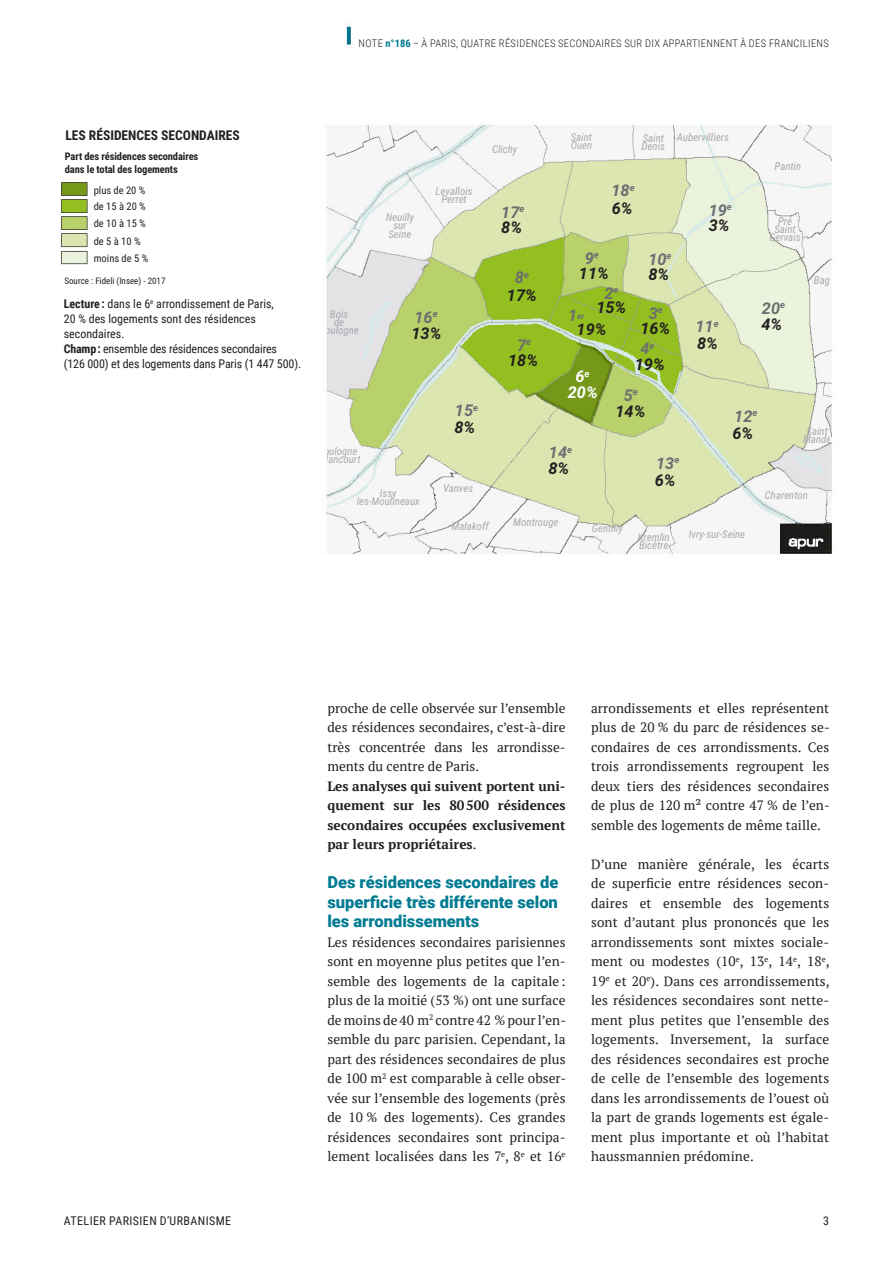
<style>
.page{position:relative;width:893px;height:1263px;background:#fff}
.page>*{position:absolute;margin:0;border:0;box-sizing:border-box;transform-origin:0 0}
.t1{font:900 16.5px/19.5px "Roboto";color:#007b91;text-align:justify}
.t2{font:italic 700 16.2px/15.5px "Roboto";color:#231f20;text-align:center}
.t3{font:italic 700 16.2px "Roboto";color:#6c6d70}
.t4{font:italic 700 16.2px "Roboto";color:#fff}
.t5{font:13.5px/19.5px "PT Serif";letter-spacing:.005em;color:#231f20;text-align:justify}
.t6{font:700 13.5px/19.5px "PT Serif";color:#231f20;text-align:justify}
.t7{font:700 13.5px "Roboto Condensed";color:#231f20}
.t8{font:12px/15px "Roboto Condensed";color:#231f20}
.t9{font:12px "Roboto Condensed";letter-spacing:.035em;color:#231f20}
.t10{font:italic 10.8px/8.1px "Roboto Condensed";color:#a8a9ad;text-align:center}
.t11{font:300 10.5px "Roboto Condensed";letter-spacing:.035em;color:#231f20}
.t12{font:700 10.5px/12.6px "Roboto Condensed";letter-spacing:-.01em;color:#231f20}
.t13{font:10.5px/17px "Roboto Condensed";color:#231f20}
.t14{font:9px "Roboto Condensed";color:#231f20}
.t15{font:italic 700 8.1px "Roboto";color:#6c6d70}
.s1{font-weight:700;color:#007b91}
.s2{font-weight:700}
.s3{color:#6c6d70}
.s4{font-size:16.2px}
.s5{font-weight:400}
</style>
<div class="page">
<img style="left:60px;top:22px;width:773px;height:532px">
<p class="t11" style="left:359px;top:36px;width:472px">NOTE <span class="s1">n°186</span> – À PARIS, QUATRE RÉSIDENCES SECONDAIRES SUR DIX APPARTIENNENT À DES FRANCILIENS</p>
<p class="t7" style="left:65px;top:125px;width:176px">LES RÉSIDENCES SECONDAIRES</p>
<p class="t12" style="left:65px;top:150px;width:135px">Part des résidences secondaires dans le total des logements</p>
<p class="t13" style="left:94px;top:181px;width:56px">plus de 20 % de 15 à 20 % de 10 à 15 % de 5 à 10 % moins de 5 %</p>
<p class="t14" style="left:64px;top:275px;width:103px">Source : Fideli (Insee) - 2017</p>
<p class="t8" style="left:64px;top:295px;width:239px"><span class="s2">Lecture :</span> dans le 6<sup>e</sup> arrondissement de Paris,<br>20 % des logements sont des résidences secondaires.<br><span class="s2">Champ :</span> ensemble des résidences secondaires (126 000) et des logements dans Paris (1 447 500).</p>
<p class="t10" style="left:319px;top:310px;width:41px">Bois<br>de<br>Boulogne</p>
<p class="t10" style="left:571px;top:133px;width:23px;text-align:left">Saint<br>Ouen</p>
<p class="t10" style="left:677px;top:132px;width:54px">Aubervilliers</p>
<p class="t10" style="left:643px;top:134px;width:23px">Saint</p>
<p class="t10" style="left:492px;top:144px;width:27px">Clichy</p>
<p class="t10" style="left:642px;top:142px;width:25px">Denis</p>
<p class="t10" style="left:774px;top:162px;width:28px">Pantin</p>
<p class="t10" style="left:386px;top:213px;width:30px">Neuilly sur<br>Seine</p>
<p class="t10" style="left:436px;top:186px;width:39px">Levallois<br>Perret</p>
<p class="t3" style="left:501px;top:200px;width:25px">17<sup>e</sup></p>
<p class="t2" style="left:501px;top:219px;width:22px">8%</p>
<p class="t3" style="left:612px;top:179px;width:25px">18<sup>e</sup></p>
<p class="t2" style="left:612px;top:200px;width:22px">6%</p>
<p class="t3" style="left:709px;top:199px;width:25px">19<sup>e</sup></p>
<p class="t2" style="left:709px;top:217px;width:22px">3%</p>
<p class="t10" style="left:769px;top:216px;width:33px">Pré<br>Saint<br>Gervais</p>
<p class="t3" style="left:585px;top:247px;width:16px">9<sup>e</sup></p>
<p class="t3" style="left:648px;top:248px;width:25px">10<sup>e</sup></p>
<p class="t3" style="left:515px;top:266px;width:16px">8<sup>e</sup></p>
<p class="t2" style="left:579px;top:265px;width:31px">11%</p>
<p class="t2" style="left:648px;top:266px;width:22px">8%</p>
<p class="t3" style="left:414px;top:305px;width:25px">16<sup>e</sup></p>
<p class="t2" style="left:411px;top:325px;width:31px">13%</p>
<p class="t2" style="left:507px;top:287px;width:31px">17%</p>
<p class="t3" style="left:517px;top:334px;width:16px">7<sup>e</sup></p>
<p class="t2" style="left:508px;top:352px;width:31px">18%</p>
<p class="t2" style="left:596px;top:285px;width:31px;line-height:14.7px"><span class="s3">2</span><sup>e<br></sup>15%</p>
<p class="t15" style="left:568px;top:310px;width:18px"><span class="s4">1</span>er</p>
<p class="t2" style="left:577px;top:321px;width:31px">19%</p>
<p class="t4" style="left:575px;top:365px;width:16px">6<sup>e</sup></p>
<p class="t2" style="left:640px;top:305px;width:31px"><span class="s3">3</span><sup>e<br></sup>16%</p>
<p class="t2" style="left:635px;top:340px;width:31px"><span class="s3">4</span><sup>e<br></sup>19%</p>
<p class="t3" style="left:695px;top:315px;width:25px">11<sup>e</sup></p>
<p class="t2" style="left:697px;top:335px;width:22px">8%</p>
<p class="t3" style="left:762px;top:296px;width:25px">20<sup>e</sup></p>
<p class="t2" style="left:761px;top:316px;width:22px">4%</p>
<p class="t4" style="left:568px;top:381px;width:31px">20%</p>
<p class="t3" style="left:624px;top:383px;width:16px">5<sup>e</sup></p>
<p class="t3" style="left:455px;top:399px;width:25px">15<sup>e</sup></p>
<p class="t3" style="left:734px;top:404px;width:25px">12<sup>e</sup></p>
<p class="t2" style="left:615px;top:403px;width:31px">14%</p>
<p class="t2" style="left:454px;top:419px;width:22px">8%</p>
<p class="t2" style="left:732px;top:425px;width:22px">6%</p>
<p class="t10" style="left:803px;top:426px;width:30px">Saint<br>Mandé</p>
<p class="t10" style="left:315px;top:447px;width:47px;text-align:left">Boulogne<br>Billancourt</p>
<p class="t10" style="left:357px;top:489px;width:65px">Issy les-Moulineaux</p>
<p class="t10" style="left:443px;top:484px;width:32px">Vanves</p>
<p class="t10" style="left:451px;top:522px;width:39px">Malakoff</p>
<p class="t3" style="left:549px;top:441px;width:25px">14<sup>e</sup></p>
<p class="t2" style="left:548px;top:460px;width:22px">8%</p>
<p class="t10" style="left:513px;top:518px;width:47px">Montrouge</p>
<p class="t3" style="left:656px;top:452px;width:25px">13<sup>e</sup></p>
<p class="t2" style="left:655px;top:472px;width:22px">6%</p>
<p class="t10" style="left:592px;top:523px;width:33px">Gentilly</p>
<p class="t10" style="left:638px;top:533px;width:33px;text-align:left">Kremlin<br>Bicêtre</p>
<p class="t10" style="left:689px;top:529px;width:58px">Ivry-sur-Seine</p>
<p class="t10" style="left:765px;top:491px;width:44px">Charenton</p>
<p class="t9" style="left:64px;top:1212px;width:169px">ATELIER PARISIEN D’URBANISME</p>
<p class="t5" style="left:327px;top:698px;width:240px">proche de celle observée sur l’ensemble des résidences secondaires, c’est-à-dire très concentrée dans les arrondisse&shy;ments du centre de Paris.</p>
<p class="t6" style="left:327px;top:776px;width:240px">Les analyses qui suivent portent uni&shy;quement sur les 80500 résidences secondaires occupées exclusivement par leurs propriétaires<span class="s5">.</span></p>
<p class="t1" style="left:327px;top:872px;width:233px">Des résidences secondaires de superficie très différente selon les arrondissements</p>
<p class="t5" style="left:327px;top:932px;width:240px">Les résidences secondaires parisiennes sont en moyenne plus petites que l’en&shy;semble des logements de la capitale : plus de la moitié (53 %) ont une surface de moins de 40 m<sup>2</sup> contre 42 % pour l’en&shy;semble du parc parisien. Cependant, la part des résidences secondaires de plus de 100 m<sup>2</sup> est comparable à celle obser&shy;vée sur l’ensemble des logements (près de 10 % des logements). Ces grandes résidences secondaires sont principa&shy;lement localisées dans les 7<sup>e</sup>, 8<sup>e</sup> et 16<sup>e</sup></p>
<p class="t5" style="left:591px;top:698px;width:240px">arrondissements et elles représentent plus de 20 % du parc de résidences se&shy;condaires de ces arrondissments. Ces trois arrondissements regroupent les deux tiers des résidences secondaires de plus de 120 m² contre 47 % de l’en&shy;semble des logements de même taille.</p>
<p class="t5" style="left:591px;top:854px;width:240px">D’une manière générale, les écarts de superficie entre résidences secon&shy;daires et ensemble des logements sont d’autant plus prononcés que les arrondissements sont mixtes sociale&shy;ment ou modestes (10<sup>e</sup>, 13<sup>e</sup>, 14<sup>e</sup>, 18<sup>e</sup>, 19<sup>e</sup> et 20<sup>e</sup>). Dans ces arrondissements, les résidences secondaires sont nette&shy;ment plus petites que l’ensemble des logements. Inversement, la surface des résidences secondaires est proche de celle de l’ensemble des logements dans les arrondissements de l’ouest où la part de grands logements est égale&shy;ment plus importante et où l’habitat haussmannien prédomine.</p>
<p class="t8" style="left:823px;top:1213px;width:7px">3</p>
</div>
